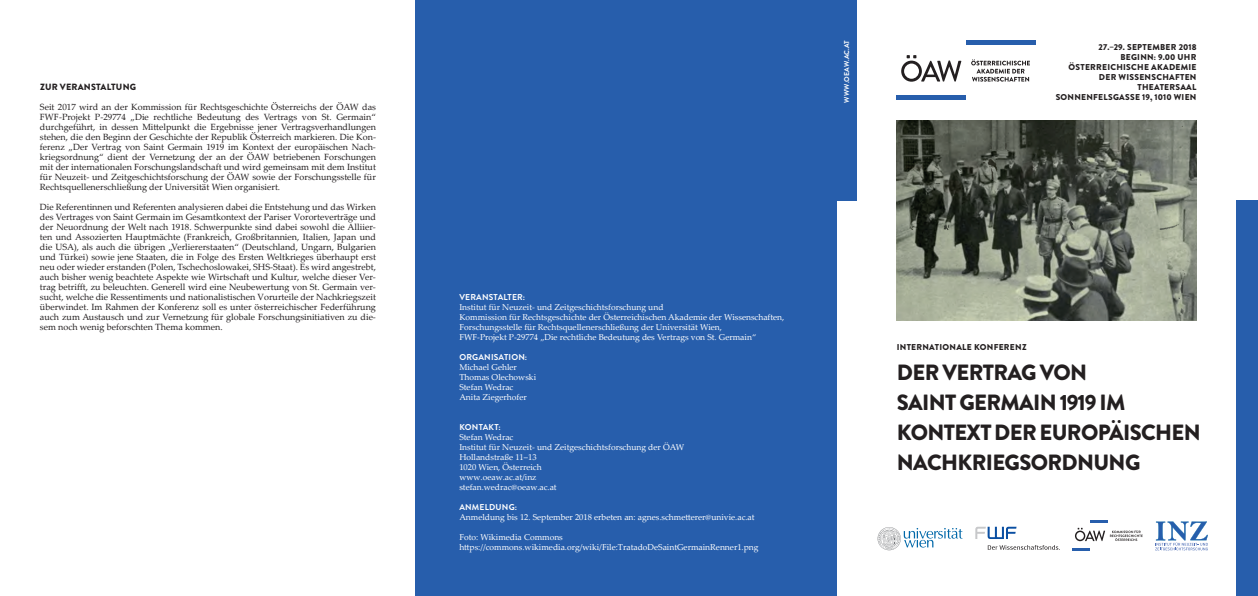
<style>
.page{position:relative;width:1258px;height:596px;background:#fff}
.page>*{position:absolute;margin:0;border:0;box-sizing:border-box;transform-origin:0 0}
.t1{font:900 22px/30px "Brandon Grotesque";letter-spacing:-.03em;color:#231f20}
.t2{font:9px/10px "Palatino Linotype";color:#231f20;text-align:justify}
.t3{font:900 9px "Brandon Grotesque";letter-spacing:.02em;color:#231f20}
.t4{font:8.5px/10px "Palatino Linotype";color:#fff}
.t5{font:900 8.5px/10px "Brandon Grotesque";letter-spacing:.03em;color:#231f20;text-align:right}
.t6{font:700 8.5px "Brandon Grotesque";letter-spacing:.02em;color:#fff}
.t7{font:700 7px "Brandon Grotesque";letter-spacing:.02em;color:#fff}
</style>
<div class="page">
<div style="left:415px;top:0;width:421px;height:595px;background:#275eac"></div>
<div style="left:836px;top:0;width:20px;height:200px;background:#275eac"></div>
<div style="left:1236px;top:200px;width:21px;height:395px;background:#275eac"></div>
<img style="left:896px;top:120px;width:300px;height:200px">
<div style="left:896px;top:95px;width:69px;height:5px;background:#275eac"></div>
<div style="left:965px;top:40px;width:69px;height:5px;background:#275eac"></div>
<svg style="left:901px;top:55px;width:60px;height:27px"></svg>
<svg style="left:971px;top:59px;width:58px;height:23px"></svg>
<svg style="left:1155px;top:521px;width:52px;height:29px"></svg>
<hr style="left:1072px;top:547px;width:17px;height:3px;background:#275eac">
<svg style="left:1075px;top:520px;width:67px;height:21px"></svg>
<svg style="left:877px;top:527px;width:85px;height:23px"></svg>
<svg style="left:975px;top:526px;width:41px;height:12px"></svg>
<svg style="left:987px;top:545px;width:72px;height:4px"></svg>
<p class="t3" style="left:40px;top:80px;width:98px">ZUR VERANSTALTUNG</p>
<p class="t2" style="left:40px;top:101px;width:337px">Seit 2017 wird an der Kommission für Rechtsgeschichte Österreichs der ÖAW das FWF-Projekt P-29774 „Die rechtliche Bedeutung des Vertrags von St. Germain“ durchgeführt, in dessen Mittelpunkt die Ergebnisse jener Vertragsverhandlungen stehen, die den Beginn der Geschichte der Republik Österreich markieren. Die Kon&shy;ferenz „Der Vertrag von Saint Germain 1919 im Kontext der europäischen Nach&shy;kriegsordnung“ dient der Vernetzung der an der ÖAW betriebenen Forschungen mit der internationalen Forschungslandschaft und wird gemeinsam mit dem Institut für Neuzeit- und Zeitgeschichtsforschung der ÖAW sowie der Forschungsstelle für Rechtsquellenerschließung der Universität Wien organisiert.</p>
<p class="t2" style="left:40px;top:201px;width:337px">Die Referentinnen und Referenten analysieren dabei die Entstehung und das Wirken des Vertrages von Saint Germain im Gesamtkontext der Pariser Vororteverträge und der Neuordnung der Welt nach 1918. Schwerpunkte sind dabei sowohl die Alliier&shy;ten und Assozierten Hauptmächte (Frankreich, Großbritannien, Italien, Japan und die USA), als auch die übrigen „Verliererstaaten“ (Deutschland, Ungarn, Bulgarien und Türkei) sowie jene Staaten, die in Folge des Ersten Weltkrieges überhaupt erst neu oder wieder erstanden (Polen, Tschechoslowakei, SHS-Staat). Es wird angestrebt, auch bisher wenig beachtete Aspekte wie Wirtschaft und Kultur, welche dieser Ver&shy;trag betrifft, zu beleuchten. Generell wird eine Neubewertung von St. Germain ver&shy;sucht, welche die Ressentiments und nationalistischen Vorurteile der Nachkriegszeit überwindet. Im Rahmen der Konferenz soll es unter österreichischer Federführung auch zum Austausch und zur Vernetzung für globale Forschungsinitiativen zu die&shy;sem noch wenig beforschten Thema kommen.</p>
<p class="t7" style="left:841px;top:102px;width:64px;rotate:-90deg">WWW.OEAW.AC.AT</p>
<p class="t5" style="left:1055px;top:42px;width:142px">27.–29. SEPTEMBER 2018<br>BEGINN: 9.00 UHR<br>ÖSTERREICHISCHE AKADEMIE<br>DER WISSENSCHAFTEN<br>THEATERSAAL<br>SONNENFELSGASSE 19, 1010 WIEN</p>
<p class="t6" style="left:459px;top:291px;width:67px">VERANSTALTER:</p>
<p class="t4" style="left:459px;top:301px;width:326px">Institut für Neuzeit- und Zeitgeschichtsforschung und<br>Kommission für Rechtsgeschichte der Österreichischen Akademie der Wissenschaften, Forschungsstelle für Rechtsquellenerschließung der Universität Wien,<br>FWF-Projekt P-29774 „Die rechtliche Bedeutung des Vertrags von St. Germain“</p>
<p class="t6" style="left:459px;top:351px;width:69px">ORGANISATION:</p>
<p class="t4" style="left:459px;top:361px;width:78px">Michael Gehler<br>Thomas Olechowski<br>Stefan Wedrac<br>Anita Ziegerhofer</p>
<p class="t6" style="left:459px;top:421px;width:43px">KONTAKT:</p>
<p class="t4" style="left:459px;top:431px;width:226px">Stefan Wedrac<br>Institut für Neuzeit- und Zeitgeschichtsforschung der ÖAW<br>Hollandstraße 11–13<br>1020 Wien, Österreich<br>www.oeaw.ac.at/inz<br>stefan.wedrac@oeaw.ac.at</p>
<p class="t6" style="left:459px;top:501px;width:59px">ANMELDUNG:</p>
<p class="t4" style="left:459px;top:511px;width:297px">Anmeldung bis 12. September 2018 erbeten an: agnes.schmetterer@univie.ac.at</p>
<p class="t4" style="left:459px;top:531px;width:300px">Foto: Wikimedia Commons https://commons.wikimedia.org/wiki/File:TratadoDeSaintGermainRenner1.png</p>
<p class="t5" style="left:896px;top:342px;width:131px">INTERNATIONALE KONFERENZ</p>
<h1 class="t1" style="left:896px;top:357px;width:305px">DER VERTRAG VON<br>SAINT GERMAIN 1919 IM<br>KONTEXT DER EUROPÄISCHEN<br>NACHKRIEGSORDNUNG</h1>
</div>
